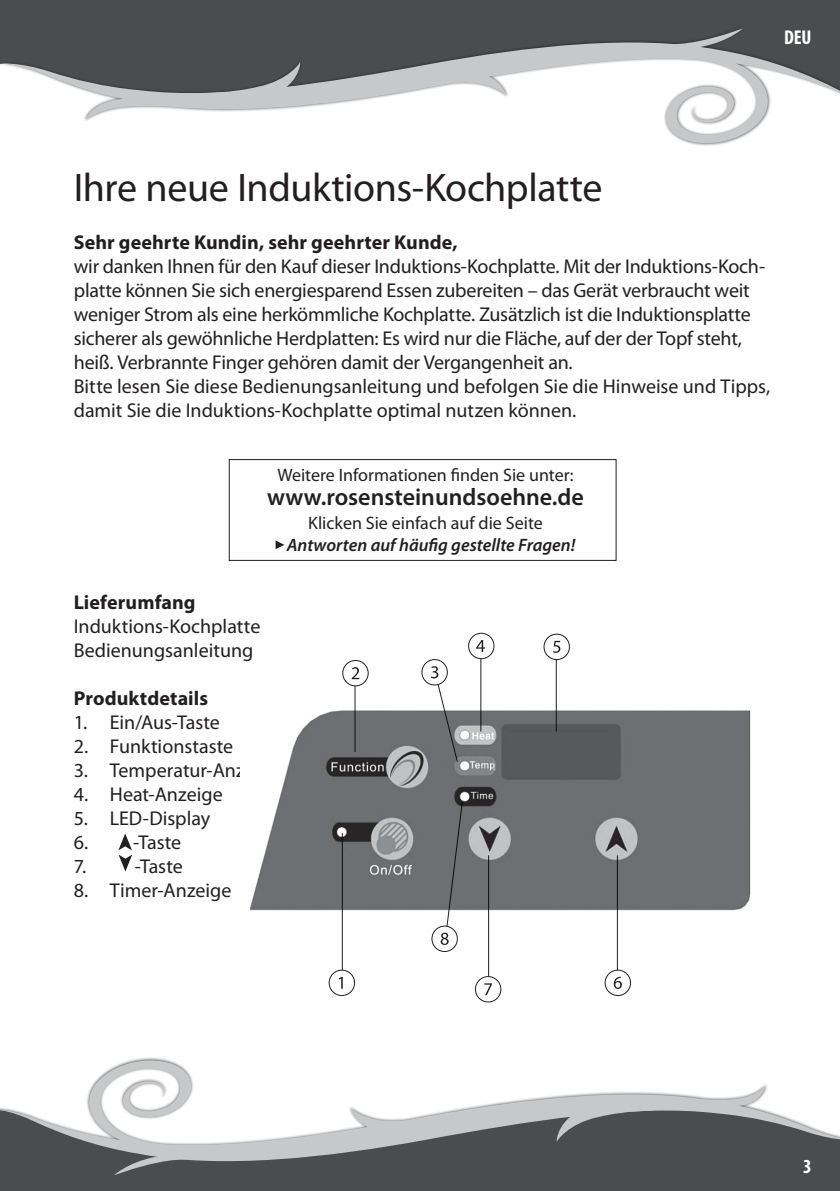
<style>
.page{position:relative;width:840px;height:1191px;background:#fff}
.page>*{position:absolute;margin:0;border:0;box-sizing:border-box;transform-origin:0 0}
.t1{font:40px "Myriad Pro";letter-spacing:-.01em;color:#231f20}
.t2{font:600 24px "Myriad Pro";color:#231f20}
.t3{font:20px/24px "Myriad Pro";letter-spacing:-.01em;color:#231f20}
.t4{font:700 20px "Myriad Pro";letter-spacing:.005em;color:#231f20}
.t5{font:700 condensed 20px "Myriad Pro";letter-spacing:-.005em;color:#fff}
.t6{font:18px "Myriad Pro";color:#231f20}
.t7{font:italic 600 18px "Myriad Pro";color:#231f20}
</style>
<div class="page">
<div style="left:1px;top:0;width:838px;height:26px;background:#4b4c4d"></div>
<div style="left:0;top:26px;width:839px;height:120px;background:#231f20;opacity:.75"></div>
<svg style="left:85px;top:118px;width:102px;height:2px"></svg>
<svg style="left:2px;top:34px;width:837px;height:84px"></svg>
<svg style="left:627px;top:28px;width:143px;height:117px"></svg>
<hr style="left:0;top:26px;width:2px;height:120px;background:#231f20;opacity:.75">
<svg style="left:0;top:0;width:1px;height:118px"></svg>
<div style="left:0;top:1169px;width:839px;height:22px;background:#4b4c4d"></div>
<svg style="left:0;top:1086px;width:839px;height:83px"></svg>
<svg style="left:86px;top:1058px;width:143px;height:117px"></svg>
<svg style="left:275px;top:540px;width:9px;height:9px"></svg>
<div style="left:229px;top:459px;width:387px;height:102px;border:1px solid #231f20"></div>
<svg style="left:118px;top:833px;width:14px;height:38px"></svg>
<img style="left:249px;top:701px;width:502px;height:215px">
<hr style="left:341px;top:833px;width:1px;height:149px;background:#231f20">
<div style="left:329px;top:970px;width:25px;height:25px;background:#fff;border-radius:50%"></div>
<div style="left:328px;top:969px;width:27px;height:27px;border:1px solid #231f20;border-radius:50%"></div>
<svg style="left:338px;top:977px;width:4px;height:11px"></svg>
<hr style="left:354px;top:673px;width:1px;height:79px;background:#231f20">
<svg style="left:342px;top:660px;width:26px;height:26px"></svg>
<div style="left:342px;top:660px;width:26px;height:26px;border:1px solid #231f20;border-radius:50%"></div>
<svg style="left:351px;top:667px;width:8px;height:12px"></svg>
<svg style="left:421px;top:659px;width:26px;height:26px"></svg>
<div style="left:421px;top:659px;width:26px;height:26px;border:1px solid #231f20;border-radius:50%"></div>
<svg style="left:430px;top:666px;width:28px;height:97px"></svg>
<hr style="left:480px;top:652px;width:1px;height:79px;background:#231f20">
<div style="left:468px;top:633px;width:25px;height:25px;background:#fff;border-radius:50%"></div>
<div style="left:468px;top:633px;width:26px;height:26px;border:1px solid #231f20;border-radius:50%"></div>
<svg style="left:476px;top:640px;width:8px;height:12px"></svg>
<hr style="left:555px;top:652px;width:1px;height:79px;background:#231f20">
<div style="left:543px;top:634px;width:26px;height:25px;background:#fff;border-radius:50%"></div>
<div style="left:543px;top:633px;width:26px;height:27px;border:1px solid #231f20;border-radius:50%"></div>
<svg style="left:553px;top:641px;width:7px;height:12px"></svg>
<hr style="left:616px;top:855px;width:1px;height:127px;background:#231f20">
<div style="left:604px;top:970px;width:26px;height:25px;background:#fff;border-radius:50%"></div>
<div style="left:604px;top:969px;width:26px;height:27px;border:1px solid #231f20;border-radius:50%"></div>
<svg style="left:613px;top:976px;width:8px;height:13px"></svg>
<hr style="left:488px;top:855px;width:1px;height:127px;background:#231f20">
<div style="left:475px;top:976px;width:25px;height:26px;background:#fff;border-radius:50%"></div>
<div style="left:474px;top:976px;width:27px;height:26px;border:1px solid #231f20;border-radius:50%"></div>
<svg style="left:484px;top:983px;width:7px;height:12px"></svg>
<svg style="left:431px;top:926px;width:26px;height:25px"></svg>
<div style="left:431px;top:925px;width:26px;height:27px;border:1px solid #231f20;border-radius:50%"></div>
<svg style="left:440px;top:801px;width:23px;height:144px"></svg>
<p class="t5" style="left:783px;top:25px;width:29px">DEU</p>
<h1 class="t1" style="left:74px;top:163px;width:530px">Ihre neue Induktions-Kochplatte</h1>
<p class="t4" style="left:74px;top:229px;width:385px">Sehr geehrte Kundin, sehr geehrter Kunde,</p>
<p class="t3" style="left:74px;top:254px;width:697px">wir danken Ihnen für den Kauf dieser Induktions-Kochplatte. Mit der Induktions-Koch&shy;platte können Sie sich energiesparend Essen zubereiten – das Gerät verbraucht weit weniger Strom als eine herkömmliche Kochplatte. Zusätzlich ist die Induktionsplatte sicherer als gewöhnliche Herdplatten: Es wird nur die Fläche, auf der der Topf steht, heiß. Verbrannte Finger gehören damit der Vergangenheit an.<br>Bitte lesen Sie diese Bedienungsanleitung und befolgen Sie die Hinweise und Tipps, damit Sie die Induktions-Kochplatte optimal nutzen können.</p>
<p class="t6" style="left:277px;top:464px;width:297px">Weitere Informationen finden Sie unter:</p>
<p class="t2" style="left:267px;top:482px;width:318px">www.rosensteinundsoehne.de</p>
<p class="t6" style="left:308px;top:512px;width:236px">Klicken Sie einfach auf die Seite</p>
<p class="t7" style="left:286px;top:533px;width:290px">Antworten auf häufig gestellte Fragen!</p>
<p class="t4" style="left:74px;top:589px;width:123px">Lieferumfang</p>
<p class="t3" style="left:74px;top:614px;width:188px">Induktions-Kochplatte<br>Bedienungsanleitung</p>
<p class="t4" style="left:74px;top:685px;width:136px">Produktdetails</p>
<p class="t3" style="left:74px;top:710px;width:148px">1. Ein/Aus-Taste</p>
<p class="t3" style="left:74px;top:734px;width:161px">2. Funktionstaste</p>
<p class="t3" style="left:74px;top:758px;width:208px">3. Temperatur-Anzeige</p>
<p class="t3" style="left:74px;top:782px;width:150px">4. Heat-Anzeige</p>
<p class="t3" style="left:74px;top:806px;width:138px">5. LED-Display</p>
<p class="t3" style="left:74px;top:830px;width:109px">6. -Taste<br>7.</p>
<p class="t3" style="left:135px;top:854px;width:49px">-Taste</p>
<p class="t3" style="left:74px;top:878px;width:159px">8. Timer-Anzeige</p>
<p class="t5" style="left:783px;top:1152px;width:29px">DEU3</p>
</div>
